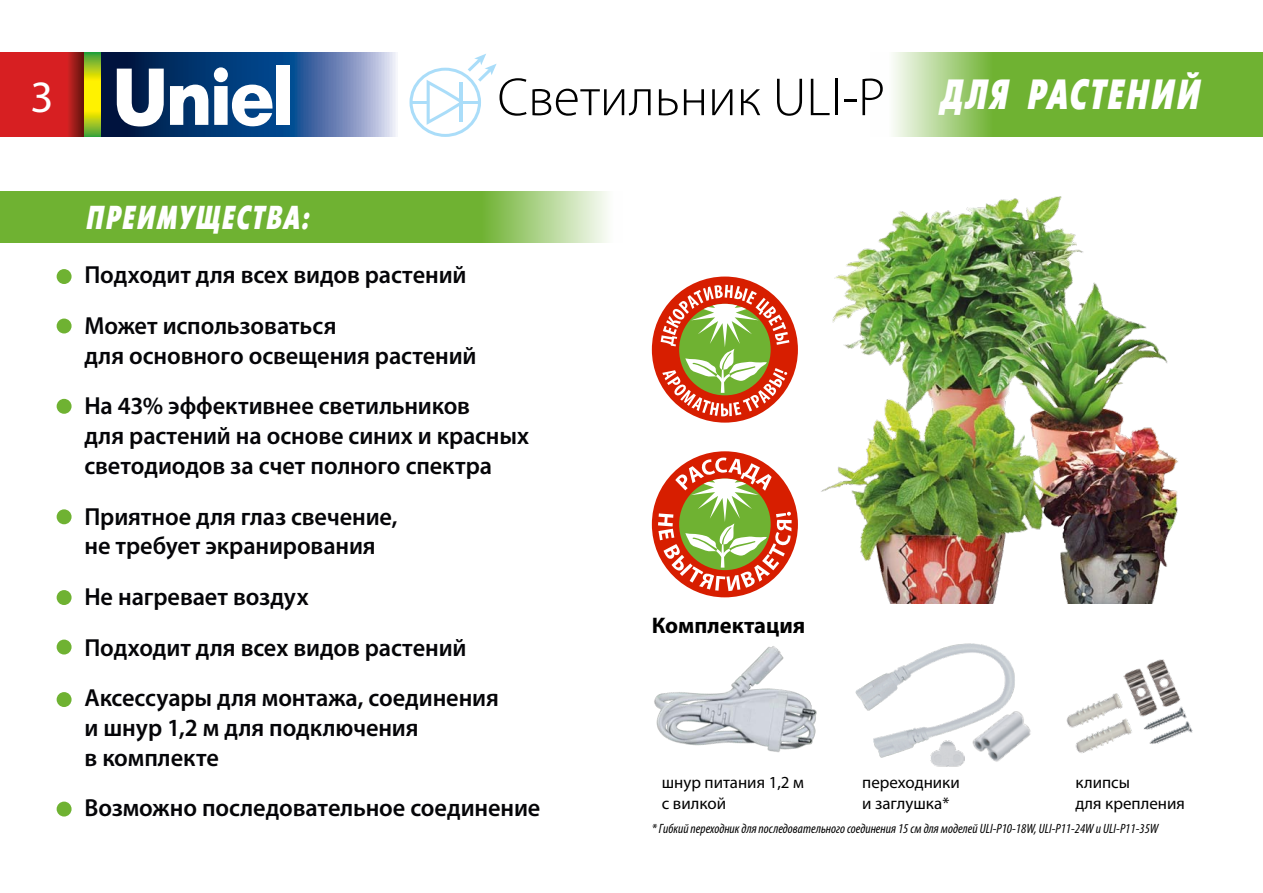
<style>
.page{position:relative;width:1263px;height:893px;background:#fff}
.page>*{position:absolute;margin:0;border:0;box-sizing:border-box;transform-origin:0 0}
.t1{font:300 54px "Myriad Pro";color:#000}
.t2{font:45px "Myriad Pro";color:#fff}
.t3{font:italic 33px "Futuris X Cond C";color:#fff}
.t4{font:600 24.75px/50.7px "Myriad Pro";letter-spacing:-.005em;color:#050508}
.t5{font:700 22.65px "Myriad Pro";color:#000}
.t6{font:16.95px/20.2px "Myriad Pro";color:#000}
.t7{font:italic condensed 13.5px "Myriad Pro";color:#000}
.s1{font-family:"Futuris X Cond C";font-weight:400;font-style:italic;font-size:42px;color:#fff}
</style>
<div class="page">
<svg style="left:101px;top:53px;width:295px;height:84px;background:#446596"></svg>
<svg style="left:117px;top:69px;width:47px;height:57px"></svg>
<svg style="left:170px;top:85px;width:38px;height:40px"></svg>
<svg style="left:214px;top:67px;width:59px;height:59px"></svg>
<div style="left:277px;top:66px;width:13px;height:59px;background:#fff"></div>
<svg style="left:0;top:53px;width:84px;height:84px;background:#ca1e1f"></svg>
<svg style="left:84px;top:53px;width:17px;height:84px"></svg>
<svg style="left:0;top:191px;width:608px;height:51px;background:#7db946"></svg>
<div style="left:57px;top:269px;width:15px;height:15px;background:#6fb232;border-radius:50%"></div>
<div style="left:57px;top:319px;width:15px;height:14px;background:#6fb232;border-radius:50%"></div>
<div style="left:57px;top:399px;width:15px;height:15px;background:#6fb232;border-radius:50%"></div>
<div style="left:57px;top:509px;width:15px;height:15px;background:#6fb232;border-radius:50%"></div>
<div style="left:57px;top:590px;width:15px;height:15px;background:#6fb232;border-radius:50%"></div>
<div style="left:57px;top:640px;width:15px;height:14px;background:#6fb232;border-radius:50%"></div>
<div style="left:57px;top:692px;width:15px;height:15px;background:#6fb232;border-radius:50%"></div>
<svg style="left:893px;top:53px;width:370px;height:84px;background:#81bb4c"></svg>
<svg style="left:409px;top:54px;width:88px;height:83px"></svg>
<hr style="left:412px;top:101px;width:17px;height:3px;background:#aaddf9">
<hr style="left:461px;top:101px;width:18px;height:3px;background:#aaddf9">
<img style="left:821px;top:196px;width:357px;height:407px">
<div style="left:652px;top:451px;width:146px;height:146px;background:#d71e00;border-radius:50%"></div>
<svg style="left:658px;top:457px;width:134px;height:134px"></svg>
<div style="left:57px;top:802px;width:15px;height:14px;background:#6fb232;border-radius:50%"></div>
<div style="left:652px;top:277px;width:146px;height:146px;background:#d71e00;border-radius:50%"></div>
<svg style="left:661px;top:285px;width:128px;height:131px"></svg>
<img style="left:1066px;top:659px;width:127px;height:94px">
<img style="left:654px;top:646px;width:163px;height:107px">
<img style="left:855px;top:643px;width:160px;height:115px">
<img style="left:971px;top:710px;width:60px;height:52px">
<img style="left:930px;top:741px;width:35px;height:25px">
<h2 class="t2" style="left:30px;top:69px;width:25px">3</h2>
<h1 class="t1" style="left:497px;top:67px;width:711px">Cветильник ULI-P <span class="s1">ДЛЯ РАСТЕНИЙ</span></h1>
<h3 class="t3" style="left:85px;top:200px;width:233px">ПРЕИМУЩЕСТВА:</h3>
<p class="t4" style="left:85px;top:249px;width:383px">Подходит для всех видов растений<br>Может использоваться</p>
<p class="t4" style="left:85px;top:329px;width:394px">для основного освещения растений<br>На 43% эффективнее светильников</p>
<p class="t4" style="left:85px;top:420px;width:446px;line-height:29.7px">для растений на основе синих и красных светодиодов за счет полного спектра</p>
<p class="t4" style="left:85px;top:501px;width:315px;line-height:29.7px">Приятное для глаз свечение, не требует экранирования</p>
<p class="t4" style="left:85px;top:571px;width:416px">Не нагревает воздух<br>Подходит для всех видов растений<br>Аксессуары для монтажа, соединения</p>
<p class="t4" style="left:85px;top:712px;width:336px;line-height:29.7px">и шнур 1,2 м для подключения в комплекте</p>
<p class="t4" style="left:85px;top:782px;width:457px">Возможно последовательное соединение</p>
<p class="t5" style="left:652px;top:610px;width:155px">Комплектация</p>
<p class="t6" style="left:662px;top:772px;width:144px">шнур питания 1,2 м с вилкой</p>
<p class="t6" style="left:862px;top:772px;width:99px">переходники и заглушка*</p>
<p class="t6" style="left:1075px;top:772px;width:111px">клипсы<br>для крепления</p>
<p class="t7" style="left:652px;top:820px;width:508px">* Гибкий переходник для последовательного соединения 15 см для моделей ULI-P10-18W, ULI-P11-24W и ULI-P11-35W</p>
</div>
